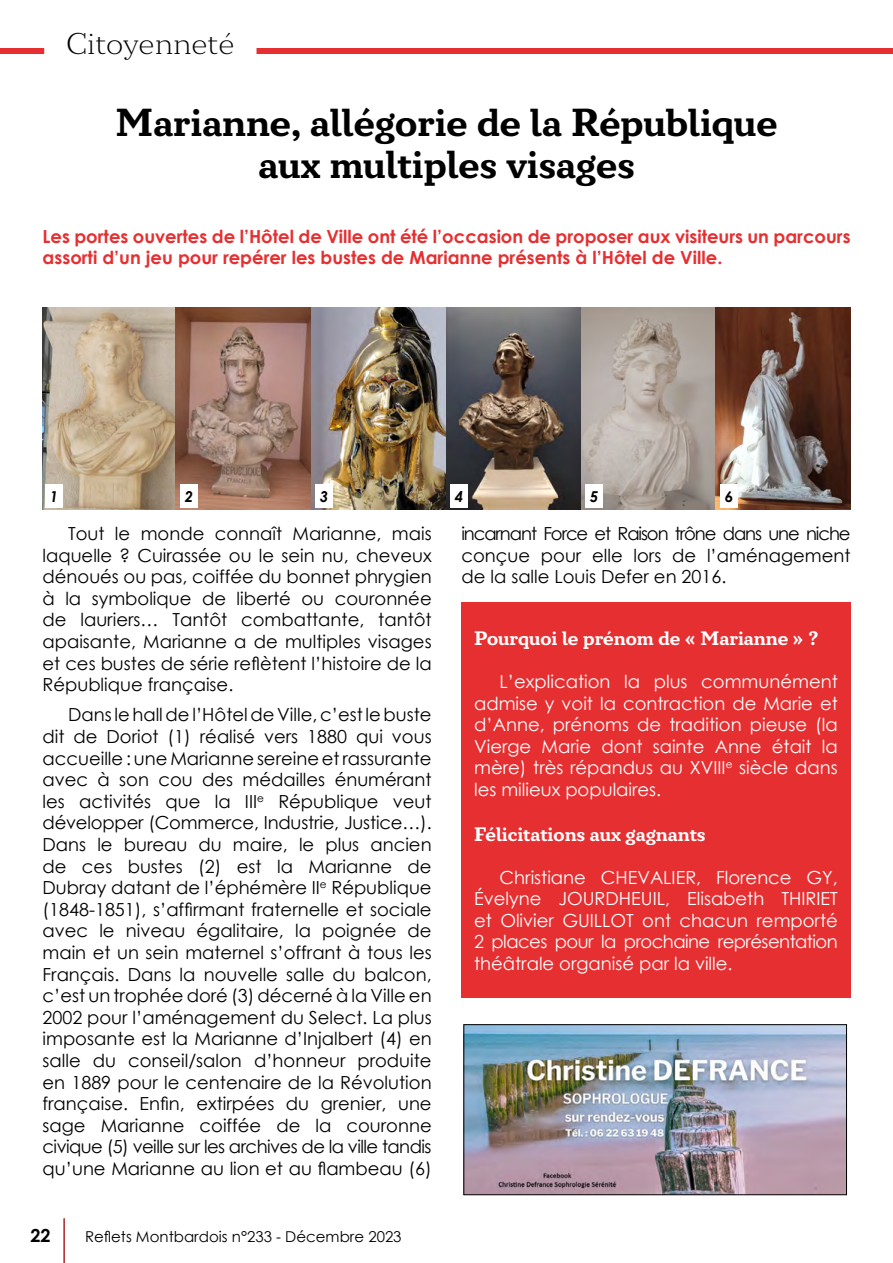
<style>
.page{position:relative;width:893px;height:1263px;background:#fff}
.page>*{position:absolute;margin:0;border:0;box-sizing:border-box;transform-origin:0 0}
.t1{font:700 39px/42px "Circe Slab C";color:#000;text-align:center}
.t2{font:200 30px "Circe Slab C";color:#000}
.t3{font:700 19.5px "Circe Slab C";color:#fff}
.t4{font:18px/21.6px "Century Gothic";color:#000;text-align:justify}
.t5{font:18px/21.6px "Century Gothic";color:#fff;text-align:justify}
.t6{font:700 18px/21.6px "Century Gothic";color:#e62f31}
.t7{font:700 18px "Century Gothic";color:#000}
.t8{font:15px "Century Gothic";color:#000}
.t9{font:italic 700 15px "Century Gothic";color:#000}
</style>
<div class="page">
<hr style="left:64px;top:1218px;width:1px;height:45px;background:#e62f31">
<div style="left:256px;top:48px;width:637px;height:6px;background:#e62f31"></div>
<div style="left:0;top:48px;width:44px;height:6px;background:#e62f31"></div>
<img style="left:466px;top:1026px;width:379px;height:167px">
<div style="left:464px;top:1024px;width:383px;height:171px;border:1px solid #000"></div>
<img style="left:43px;top:307px;width:807px;height:203px">
<div style="left:461px;top:602px;width:389px;height:396px;background:#e62f31"></div>
<div style="left:45px;top:484px;width:18px;height:23px;background:#fff"></div>
<div style="left:180px;top:484px;width:18px;height:23px;background:#fff"></div>
<div style="left:315px;top:484px;width:18px;height:23px;background:#fff"></div>
<div style="left:450px;top:484px;width:18px;height:23px;background:#fff"></div>
<div style="left:585px;top:484px;width:18px;height:23px;background:#fff"></div>
<div style="left:720px;top:484px;width:18px;height:23px;background:#fff"></div>
<h2 class="t2" style="left:66px;top:27px;width:170px">Citoyenneté</h2>
<h1 class="t1" style="left:116px;top:104px;width:663px">Marianne, allégorie de la République aux multiples visages</h1>
<p class="t6" style="left:43px;top:224px;width:809px">Les portes ouvertes de l’Hôtel de Ville ont été l’occasion de proposer aux visiteurs un parcours assorti d’un jeu pour repérer les bustes de Marianne présents à l’Hôtel de Ville.</p>
<p class="t9" style="left:50px;top:485px;width:10px">1</p>
<p class="t9" style="left:185px;top:485px;width:10px">2</p>
<p class="t9" style="left:320px;top:485px;width:10px">3</p>
<p class="t9" style="left:455px;top:485px;width:10px">4</p>
<p class="t9" style="left:590px;top:485px;width:10px">5</p>
<p class="t9" style="left:725px;top:485px;width:10px">6</p>
<p class="t4" style="left:43px;top:522px;width:391px;text-indent:26px">Tout le monde connaît Marianne, mais laquelle ? Cuirassée ou le sein nu, cheveux dénoués ou pas, coiffée du bonnet phrygien à la symbolique de liberté ou couronnée de lauriers… Tantôt combattante, tantôt apaisante, Marianne a de multiples visages et ces bustes de série reflètent l’histoire de la République française.</p>
<p class="t4" style="left:43px;top:704px;width:391px;text-indent:26px">Dans le hall de l’Hôtel de Ville, c’est le buste dit de Doriot (1) réalisé vers 1880 qui vous accueille : une Marianne sereine et rassurante avec à son cou des médailles énumérant les activités que la III<sup>e</sup> République veut développer (Commerce, Industrie, Justice…).<br>Dans le bureau du maire, le plus ancien de ces bustes (2) est la Marianne de Dubray datant de l’éphémère II<sup>e</sup> République (1848-1851), s’affirmant fraternelle et sociale avec le niveau égalitaire, la poignée de main et un sein maternel s’offrant à tous les Français. Dans la nouvelle salle du balcon, c’est un trophée doré (3) décerné à la Ville en 2002 pour l’aménagement du Select. La plus imposante est la Marianne d’Injalbert (4) en salle du conseil/salon d’honneur produite en 1889 pour le centenaire de la Révolution française. Enfin, extirpées du grenier, une sage Marianne coiffée de la couronne civique (5) veille sur les archives de la ville tandis qu’une Marianne au lion et au flambeau (6)</p>
<p class="t7" style="left:30px;top:1222px;width:22px">22</p>
<p class="t8" style="left:85px;top:1226px;width:318px">Reflets Montbardois n°233 - Décembre 2023</p>
<p class="t4" style="left:461px;top:522px;width:391px">incarnant Force et Raison trône dans une niche conçue pour elle lors de l’aménagement de la salle Louis Defer en 2016.</p>
<p class="t3" style="left:474px;top:627px;width:346px">Pourquoi le prénom de « Marianne » ?</p>
<p class="t5" style="left:474px;top:670px;width:365px;text-indent:26px">L’explication la plus communément admise y voit la contraction de Marie et d’Anne, prénoms de tradition pieuse (la Vierge Marie dont sainte Anne était la mère) très répandus au XVIII<sup>e</sup> siècle dans les milieux populaires.</p>
<p class="t3" style="left:474px;top:823px;width:233px">Félicitations aux gagnants</p>
<p class="t5" style="left:474px;top:866px;width:365px;text-indent:26px">Christiane CHEVALIER, Florence GY, Évelyne JOURDHEUIL, Elisabeth THIRIET et Olivier GUILLOT ont chacun remporté 2 places pour la prochaine représentation théâtrale organisé par la ville.</p>
</div>
